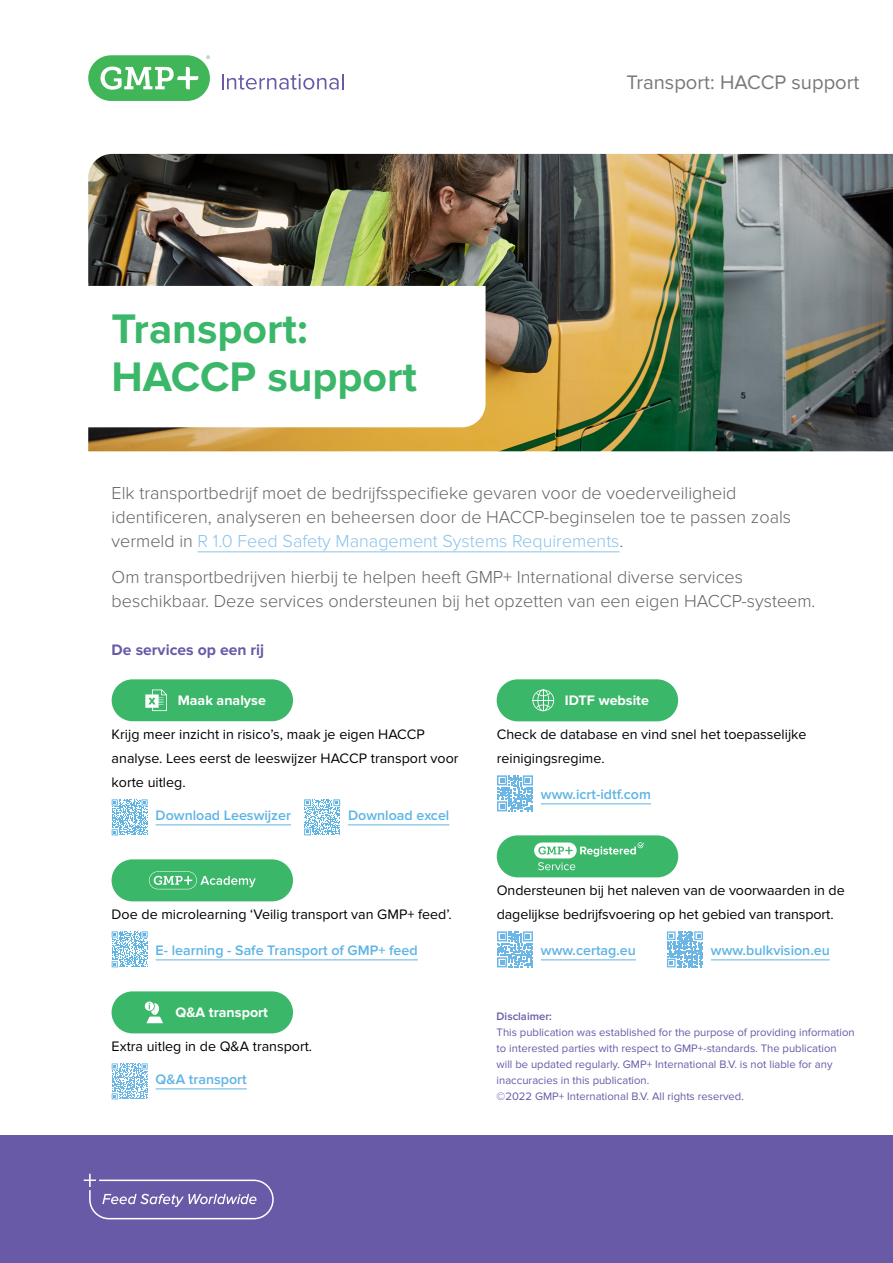
<style>
.page{position:relative;width:893px;height:1263px;background:#fff}
.page>*{position:absolute;margin:0;border:0;box-sizing:border-box;transform-origin:0 0}
.t1{font:700 42.9px/48px "Proxima Nova";color:#3bb76a}
.t2{font:20.25px "Proxima Nova";color:#77787b}
.t3{font:300 18px/24px "Proxima Nova";color:#636466}
.t4{font:700 15.75px "Proxima Nova";color:#685aa7}
.t5{font:14.25px/24px "Proxima Nova";color:#000}
.t6{font:600 14.25px "Proxima Nova";color:#5eb4e5}
.t7{font:700 14.25px "Proxima Nova";color:#fff}
.t8{font:11.25px/16px "Proxima Nova";color:#685aa7}
.t9{font:600 11.25px "Proxima Nova";color:#685aa7}
.s1{color:#88c3eb}
</style>
<div class="page">
<img style="left:88px;top:154px;width:805px;height:297px">
<svg style="left:88px;top:286px;width:398px;height:141px"></svg>
<div style="left:0;top:1135px;width:893px;height:128px;background:#685aa7"></div>
<svg style="left:84px;top:1174px;width:190px;height:45px"></svg>
<svg style="left:88px;top:55px;width:256px;height:46px"></svg>
<svg style="left:112px;top:679px;width:181px;height:42px;background:#4bbc76"></svg>
<svg style="left:112px;top:799px;width:179px;height:36px"></svg>
<svg style="left:304px;top:799px;width:145px;height:36px"></svg>
<svg style="left:497px;top:679px;width:181px;height:42px;background:#49bc75"></svg>
<svg style="left:497px;top:835px;width:181px;height:42px;background:#5ac282"></svg>
<svg style="left:497px;top:931px;width:139px;height:36px"></svg>
<svg style="left:667px;top:931px;width:163px;height:36px"></svg>
<svg style="left:112px;top:859px;width:181px;height:42px;background:#4fbe79"></svg>
<svg style="left:112px;top:991px;width:181px;height:42px;background:#4bbc76"></svg>
<svg style="left:112px;top:1063px;width:135px;height:36px"></svg>
<svg style="left:497px;top:775px;width:154px;height:36px"></svg>
<h1 class="t1" style="left:112px;top:306px;width:307px">Transport:<br>HACCP support</h1>
<p class="t2" style="left:627px;top:71px;width:234px">Transport: HACCP support</p>
<p class="t3" style="left:112px;top:481px;width:681px">Elk transportbedrijf moet de bedrijfsspecifieke gevaren voor de voederveiligheid identificeren, analyseren en beheersen door de HACCP-beginselen toe te passen zoals vermeld in <span class="s1">R 1.0 Feed Safety Management Systems Requirements</span>.</p>
<p class="t3" style="left:112px;top:565px;width:705px">Om transportbedrijven hierbij te helpen heeft GMP+ International diverse services beschikbaar. Deze services ondersteunen bij het opzetten van een eigen HACCP-systeem.</p>
<p class="t4" style="left:112px;top:641px;width:154px">De services op een rij</p>
<p class="t7" style="left:178px;top:692px;width:90px">Maak analyse</p>
<p class="t5" style="left:112px;top:723px;width:348px">Krijg meer inzicht in risico’s, maak je eigen HACCP analyse. Lees eerst de leeswijzer HACCP transport voor korte uitleg.</p>
<p class="t6" style="left:156px;top:807px;width:137px">Download Leeswijzer</p>
<p class="t6" style="left:348px;top:807px;width:103px">Download excel</p>
<p class="t5" style="left:112px;top:903px;width:342px">Doe de microlearning ‘Veilig transport van GMP+ feed’.</p>
<p class="t6" style="left:156px;top:942px;width:264px">E- learning - Safe Transport of GMP+ feed</p>
<p class="t7" style="left:175px;top:1004px;width:94px">Q&amp;A transport</p>
<p class="t5" style="left:112px;top:1035px;width:202px">Extra uitleg in de Q&amp;A transport.</p>
<p class="t6" style="left:156px;top:1071px;width:93px">Q&amp;A transport</p>
<p class="t7" style="left:565px;top:692px;width:86px">IDTF website</p>
<p class="t5" style="left:497px;top:723px;width:311px">Check de database en vind snel het toepasselijke reinigingsregime.</p>
<p class="t6" style="left:541px;top:786px;width:111px">www.icrt-idtf.com</p>
<p class="t5" style="left:497px;top:879px;width:349px">Ondersteunen bij het naleven van de voorwaarden in de dagelijkse bedrijfsvoering op het gebied van transport.</p>
<p class="t6" style="left:541px;top:942px;width:96px">www.certag.eu</p>
<p class="t6" style="left:711px;top:942px;width:120px">www.bulkvision.eu</p>
<p class="t9" style="left:497px;top:1009px;width:57px">Disclaimer:</p>
<p class="t8" style="left:497px;top:1024px;width:360px">This publication was established for the purpose of providing information to interested parties with respect to GMP+-standards. The publication will be updated regularly. GMP+ International B.V. is not liable for any inaccuracies in this publication.<br>©2022 GMP+ International B.V. All rights reserved.</p>
</div>
